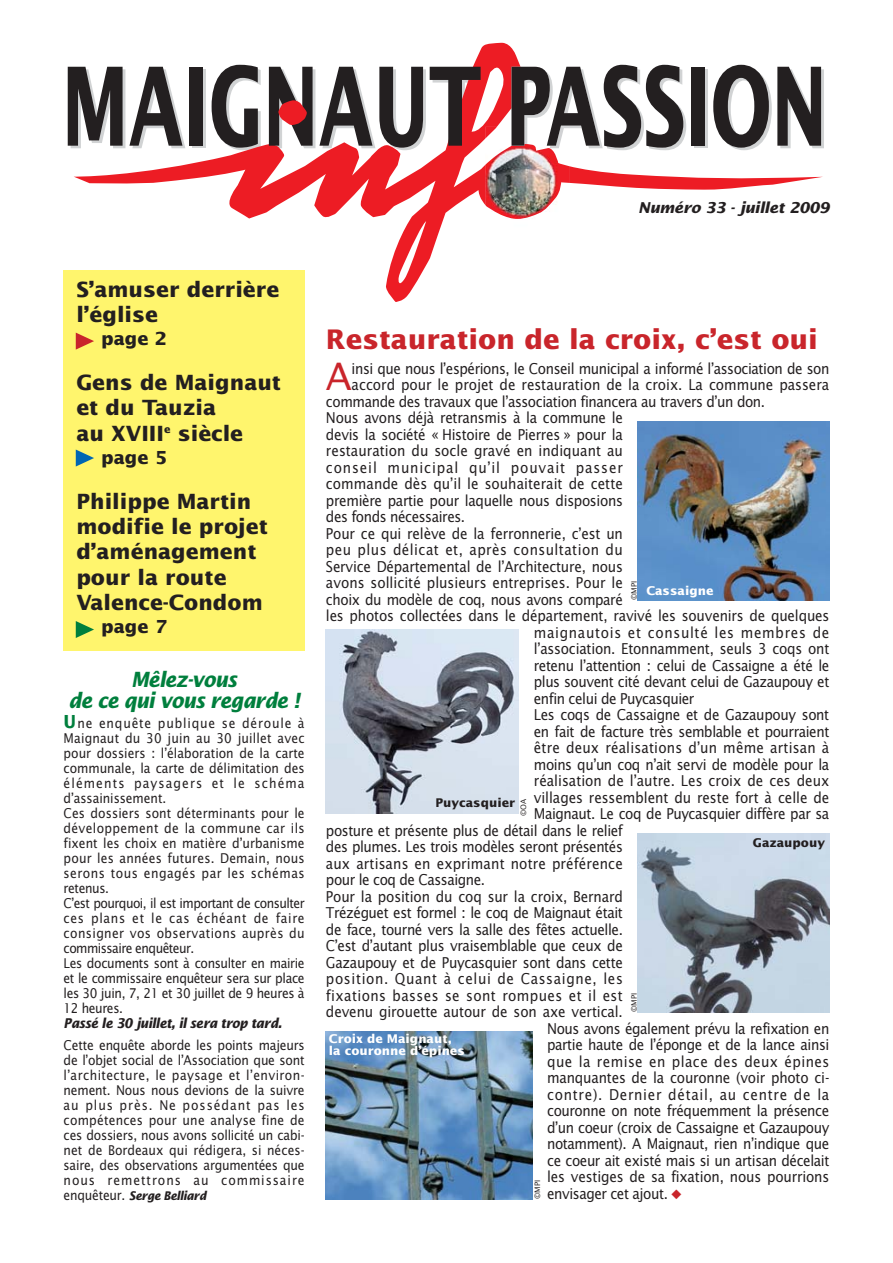
<style>
.page{position:relative;width:893px;height:1263px;background:#fff}
.page>*{position:absolute;margin:0;border:0;box-sizing:border-box;transform-origin:0 0}
.t1{font:37.8px "Lucida Sans";color:#c9252b}
.t2{font:700 27px "Lucida Sans";color:#c9252b}
.t3{font:700 21px/25.2px "Lucida Sans";color:#231f20}
.t4{font:italic 700 21px/21px "Lucida Sans";letter-spacing:-.035em;color:#007f3d;text-align:center;scale:.9 1}
.t5{font:700 18px "Lucida Sans";color:#231f20}
.t6{font:15px "Lucida Sans";letter-spacing:-.025em;color:#231f20;scale:.9 1}
.t7{font:15px "Lucida Sans";color:#231f20;scale:.9 1}
.t8{font:15px "Lucida Sans";letter-spacing:.03em;color:#231f20;scale:.9 1}
.t9{font:15px "Lucida Sans";letter-spacing:-.005em;color:#231f20;scale:.9 1}
.t10{font:15px "Lucida Sans";letter-spacing:.05em;color:#231f20;scale:.9 1}
.t11{font:15px "Lucida Sans";letter-spacing:.005em;color:#231f20;scale:.9 1}
.t12{font:15px "Lucida Sans";letter-spacing:.01em;color:#231f20;scale:.9 1}
.t13{font:15px "Lucida Sans";letter-spacing:.045em;color:#231f20;scale:.9 1}
.t14{font:15px "Lucida Sans";letter-spacing:.065em;color:#231f20;scale:.9 1}
.t15{font:italic 700 15px "Lucida Sans";letter-spacing:-.02em;color:#231f20}
.t16{font:13.5px/15px "Lucida Sans";color:#231f20;scale:.9 1}
.t17{font:italic 700 13.5px "Lucida Sans";letter-spacing:-.035em;color:#231f20;scale:.9 1}
.t18{font:700 12px/12px "Lucida Sans";color:#fff}
.t19{font:italic 700 12px "Lucida Sans";letter-spacing:-.035em;color:#231f20;scale:.9 1}
.t20{font:700 12px "Lucida Sans";color:#231f20}
.t21{font:7.5px "Lucida Sans";color:#231f20}
.s1{font-weight:700;font-size:18px;color:#007f3d}
.s2{font-weight:400;font-style:normal;font-size:13.5px}
.s3{color:#c9252b}
</style>
<div class="page">
<svg style="left:74px;top:43px;width:749px;height:259px"></svg>
<img style="left:485px;top:219px;width:84px;height:9px">
<img style="left:485px;top:127px;width:84px;height:92px">
<svg style="left:68px;top:67px;width:117px;height:81px"></svg>
<div style="left:189px;top:67px;width:14px;height:79px;background:#231f20"></div>
<svg style="left:211px;top:65px;width:50px;height:85px"></svg>
<svg style="left:511px;top:65px;width:175px;height:85px"></svg>
<div style="left:691px;top:67px;width:13px;height:79px;background:#231f20"></div>
<svg style="left:713px;top:65px;width:58px;height:85px"></svg>
<svg style="left:777px;top:67px;width:47px;height:81px"></svg>
<svg style="left:269px;top:67px;width:214px;height:83px"></svg>
<img style="left:326px;top:1032px;width:206px;height:167px">
<img style="left:638px;top:421px;width:191px;height:180px">
<img style="left:326px;top:629px;width:193px;height:185px">
<div style="left:64px;top:270px;width:241px;height:381px;background:#fff56d"></div>
<img style="left:638px;top:833px;width:191px;height:180px">
<svg style="left:76px;top:450px;width:18px;height:17px"></svg>
<svg style="left:76px;top:333px;width:18px;height:17px"></svg>
<svg style="left:76px;top:621px;width:18px;height:17px"></svg>
<p class="t15" style="left:638px;top:202px;width:193px">Numéro 33 - juillet 2009</p>
<h3 class="t3" style="left:76px;top:278px;width:204px">S’amuser derrière l’église</h3>
<p class="t5" style="left:101px;top:331px;width:67px">page 2</p>
<h3 class="t3" style="left:76px;top:372px;width:206px">Gens de Maignaut et du Tauzia<br>au XVIII<sup>e</sup> siècle</h3>
<p class="t5" style="left:101px;top:450px;width:67px">page 5</p>
<h3 class="t3" style="left:76px;top:490px;width:193px">Philippe Martin modifie le projet d’aménagement pour la route<br>Valence-Condom</h3>
<p class="t5" style="left:101px;top:619px;width:67px">page 7</p>
<h3 class="t4" style="left:68px;top:671px;width:258px">Mêlez-vous<br>de ce qui vous regarde !</h3>
<p class="t16" style="left:64px;top:716px;width:269px"><span class="s1">U</span>ne enquête publique se déroule à Maignaut du 30 juin au 30 juillet avec pour dossiers : l’élaboration de la carte communale, la carte de délimitation des éléments paysagers et le schéma d’assainissement.<br>Ces dossiers sont déterminants pour le développement de la commune car ils fixent les choix en matière d’urbanisme pour les années futures. Demain, nous serons tous engagés par les schémas retenus.<br>C’est pourquoi, il est important de consulter ces plans et le cas échéant de faire consigner vos observations auprès du commissaire enquêteur.<br>Les documents sont à consulter en mairie et le commissaire enquêteur sera sur place les 30 juin, 7, 21 et 30 juillet de 9 heures à 12 heures.</p>
<p class="t17" style="left:64px;top:1017px;width:244px">Passé le 30 juillet, il sera trop tard.</p>
<p class="t16" style="left:64px;top:1039px;width:269px;text-align:justify">Cette enquête aborde les points majeurs de l’objet social de l’Association que sont l’architecture, le paysage et l’environ - nement. Nous nous devions de la suivre au plus près. Ne possédant pas les compé tences pour une analyse fine de ces dossiers, nous avons sollicité un cabi - net de Bordeaux qui rédigera, si néces - saire, des observations argu men tées que nous remet trons au commissaire</p>
<p class="t19" style="left:64px;top:1191px;width:160px"><span class="s2">enquêteur.</span> Serge Belliard</p>
<h2 class="t2" style="left:326px;top:328px;width:493px">Restauration de la croix, c’est oui</h2>
<h1 class="t1" style="left:326px;top:361px;width:28px">A</h1>
<p class="t6" style="left:351px;top:362px;width:532px">insi que nous l’espérions, le Conseil municipal a informé l’association de son</p>
<p class="t9" style="left:351px;top:379px;width:532px">accord pour le projet de restauration de la croix. La commune passera</p>
<p class="t6" style="left:326px;top:395px;width:489px">commande des travaux que l’association financera au travers d’un don.</p>
<p class="t6" style="left:326px;top:412px;width:331px">Nous avons déjà retransmis à la com mune le</p>
<p class="t6" style="left:326px;top:428px;width:331px">devis la société « Histoire de Pierres » pour la</p>
<p class="t7" style="left:326px;top:445px;width:331px">restauration du socle gravé en indiquant au</p>
<p class="t14" style="left:326px;top:461px;width:331px">conseil municipal qu’il pouvait passer</p>
<p class="t7" style="left:326px;top:478px;width:331px">commande dès qu’il le souhaiterait de cette</p>
<p class="t6" style="left:326px;top:494px;width:331px">première partie pour laquelle nous disposions</p>
<p class="t6" style="left:326px;top:511px;width:156px">des fonds nécessaires.</p>
<p class="t6" style="left:326px;top:527px;width:331px">Pour ce qui relève de la ferronnerie, c’est un</p>
<p class="t8" style="left:326px;top:544px;width:331px">peu plus délicat et, après consultation du</p>
<p class="t6" style="left:326px;top:560px;width:331px">Service Départemental de l’Archi tecture, nous</p>
<p class="t7" style="left:326px;top:577px;width:331px">avons sollicité plusieurs entreprises. Pour le</p>
<p class="t6" style="left:326px;top:593px;width:331px">choix du modèle de coq, nous avons comparé</p>
<p class="t6" style="left:326px;top:610px;width:561px">les photos collectées dans le département, ravivé les souvenirs de quelques</p>
<p class="t10" style="left:534px;top:626px;width:330px">maignautois et consulté les membres de</p>
<p class="t6" style="left:534px;top:643px;width:330px">l’association. Etonnamment, seuls 3 coqs ont</p>
<p class="t6" style="left:534px;top:659px;width:330px">retenu l’attention : celui de Cassaigne a été le</p>
<p class="t6" style="left:534px;top:676px;width:330px">plus souvent cité devant celui de Gazaupouy et</p>
<p class="t6" style="left:534px;top:692px;width:180px">enfin celui de Puycasquier</p>
<p class="t6" style="left:534px;top:709px;width:330px">Les coqs de Cassaigne et de Gazaupouy sont</p>
<p class="t6" style="left:534px;top:725px;width:330px">en fait de facture très semblable et pourraient</p>
<p class="t12" style="left:534px;top:742px;width:330px">être deux réalisations d’un même artisan à</p>
<p class="t6" style="left:534px;top:758px;width:330px">moins qu’un coq n’ait servi de modèle pour la</p>
<p class="t7" style="left:534px;top:775px;width:330px">réalisation de l’autre. Les croix de ces deux</p>
<p class="t9" style="left:534px;top:791px;width:330px">villages ressemblent du reste fort à celle de</p>
<p class="t6" style="left:534px;top:808px;width:330px">Maignaut. Le coq de Puycasquier diffère par sa</p>
<p class="t6" style="left:326px;top:824px;width:331px">posture et présente plus de détail dans le relief</p>
<p class="t6" style="left:326px;top:841px;width:331px">des plumes. Les trois modèles seront présentés</p>
<p class="t11" style="left:326px;top:857px;width:331px">aux artisans en exprimant notre préférence</p>
<p class="t6" style="left:326px;top:874px;width:178px">pour le coq de Cassaigne.</p>
<p class="t6" style="left:326px;top:890px;width:331px">Pour la position du coq sur la croix, Bernard</p>
<p class="t6" style="left:326px;top:907px;width:331px">Trézéguet est formel : le coq de Maignaut était</p>
<p class="t6" style="left:326px;top:923px;width:331px">de face, tourné vers la salle des fêtes actuelle.</p>
<p class="t6" style="left:326px;top:940px;width:331px">C’est d’autant plus vraisemblable que ceux de</p>
<p class="t6" style="left:326px;top:956px;width:331px">Gazaupouy et de Puycasquier sont dans cette</p>
<p class="t13" style="left:326px;top:973px;width:331px">position. Quant à celui de Cassaigne, les</p>
<p class="t8" style="left:326px;top:989px;width:331px">fixations basses se sont rompues et il est</p>
<p class="t6" style="left:326px;top:1006px;width:331px">devenu girouette autour de son axe vertical.</p>
<p class="t6" style="left:547px;top:1022px;width:315px">Nous avons également prévu la refixation en</p>
<p class="t6" style="left:547px;top:1039px;width:315px">partie haute de l’éponge et de la lance ainsi</p>
<p class="t8" style="left:547px;top:1055px;width:315px">que la remise en place des deux épines</p>
<p class="t6" style="left:547px;top:1072px;width:315px">manquantes de la couronne (voir photo ci-</p>
<p class="t10" style="left:547px;top:1088px;width:315px">contre). Dernier détail, au centre de la</p>
<p class="t6" style="left:547px;top:1105px;width:315px">couronne on note fréquemment la présence</p>
<p class="t6" style="left:547px;top:1121px;width:315px">d’un coeur (croix de Cassaigne et Gazaupouy</p>
<p class="t6" style="left:547px;top:1138px;width:315px">notamment). A Maignaut, rien n’indique que</p>
<p class="t6" style="left:547px;top:1154px;width:315px">ce coeur ait existé mais si un artisan décelait</p>
<p class="t6" style="left:547px;top:1171px;width:315px">les vestiges de sa fixation, nous pourrions</p>
<p class="t6" style="left:547px;top:1187px;width:151px">envisager cet ajout. <span class="s3">◆</span></p>
<p class="t21" style="left:631px;top:600px;width:21px;rotate:-90deg">©MPI</p>
<p class="t18" style="left:646px;top:586px;width:68px">Cassaigne</p>
<p class="t20" style="left:435px;top:798px;width:81px">Puycasquier</p>
<p class="t21" style="left:520px;top:816px;width:19px;rotate:-90deg">©OA</p>
<p class="t20" style="left:753px;top:837px;width:74px">Gazaupouy</p>
<p class="t21" style="left:631px;top:1012px;width:21px;rotate:-90deg">©MPI</p>
<p class="t18" style="left:329px;top:1033px;width:137px">Croix de Maignaut, la couronne d’épines</p>
<p class="t21" style="left:534px;top:1199px;width:21px;rotate:-90deg">©MPI</p>
</div>
